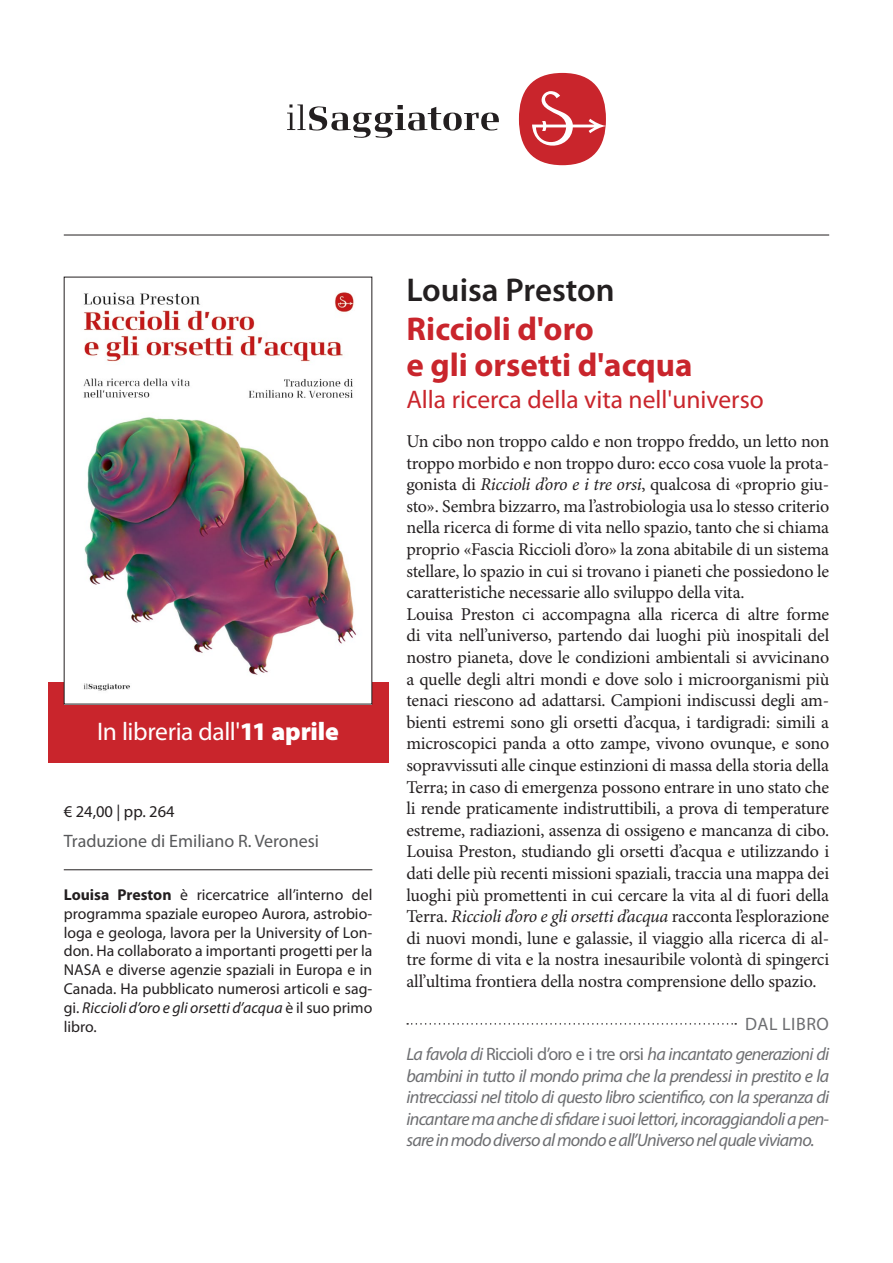
<style>
.page{position:relative;width:893px;height:1263px;background:#fff}
.page>*{position:absolute;margin:0;border:0;box-sizing:border-box;transform-origin:0 0}
.t1{font:700 33px/36px "Myriad Pro";color:#c9252c}
.t2{font:600 33px "Myriad Pro";color:#231f20}
.t3{font:25.5px "Myriad Pro";color:#c9252c}
.t4{font:25.5px "Myriad Pro";letter-spacing:-.015em;color:#fff}
.t5{font:18px/21.6px "Minion Pro";letter-spacing:-.01em;color:#231f20}
.t6{font:italic 18px/21.6px "Myriad Pro";letter-spacing:-.04em;color:#6d6e71;text-align:right}
.t7{font:18px "Myriad Pro";color:#58595b}
.t8{font:16.5px "Myriad Pro";color:#231f20}
.t9{font:15.75px/18.9px "Myriad Pro";color:#231f20;text-align:justify}
.s1{font-weight:900}
.s2{font-weight:700}
.s3{font-style:inherit}
.s4{font-style:italic}
.s5{font-style:normal}
</style>
<div class="page">
<div style="left:48px;top:682px;width:340px;height:80px;background:#c9252c"></div>
<hr style="left:64px;top:235px;width:765px;height:1px;background:#231f20">
<img style="left:66px;top:292px;width:304px;height:410px">
<svg style="left:407px;top:1023px;width:329px;height:1px"></svg>
<hr style="left:64px;top:869px;width:308px;height:1px;background:#231f20">
<svg style="left:287px;top:104px;width:212px;height:34px"></svg>
<div style="left:519px;top:73px;width:87px;height:92px;background:#c9252c;border-radius:50%"></div>
<svg style="left:532px;top:91px;width:74px;height:62px"></svg>
<h2 class="t4" style="left:97px;top:716px;width:243px">In libreria dall'<span class="s1">11 aprile</span></h2>
<p class="t8" style="left:64px;top:801px;width:112px">€ 24,00 | pp. 264</p>
<p class="t7" style="left:64px;top:830px;width:257px">Traduzione di Emiliano R. Veronesi</p>
<p class="t9" style="left:64px;top:885px;width:310px"><span class="s2">Louisa Preston</span> è ricercatrice all’interno del programma spaziale europeo Aurora, astrobio&shy;loga e geologa, lavora per la University of Lon&shy;don. Ha collaborato a importanti progetti per la <span class="s3">NASA</span> e diverse agenzie spaziali in Europa e in Canada. Ha pubblicato numerosi articoli e sag&shy;gi. <span class="s4">Riccioli d’oro e gli orsetti d’acqua</span> è il suo primo libro.</p>
<h1 class="t2" style="left:406px;top:269px;width:210px">Louisa Preston</h1>
<h1 class="t1" style="left:406px;top:309px;width:288px">Riccioli d'oro<br>e gli orsetti d'acqua</h1>
<h2 class="t3" style="left:406px;top:384px;width:359px">Alla ricerca della vita nell'universo</h2>
<p class="t5" style="left:406px;top:431px;width:424px">Un cibo non troppo caldo e non troppo freddo, un letto non troppo morbido e non troppo duro: ecco cosa vuole la prota&shy;gonista di <span class="s4">Riccioli d’oro e i tre orsi</span>, qualcosa di «proprio giu&shy;sto». Sembra bizzarro, ma l’astrobiologia usa lo stesso criterio nella ricerca di forme di vita nello spazio, tanto che si chiama proprio «Fascia Riccioli d’oro» la zona abitabile di un sistema stellare, lo spazio in cui si trovano i pianeti che possiedono le caratteristiche necessarie allo sviluppo della vita.<br>Louisa Preston ci accompagna alla ricerca di altre forme di vita nell’universo, partendo dai luoghi più inospitali del nostro pianeta, dove le condizioni ambientali si avvicinano a quelle degli altri mondi e dove solo i microorganismi più tenaci riescono ad adattarsi. Campioni indiscussi degli am&shy;bienti estremi sono gli orsetti d’acqua, i tardigradi: simili a microscopici panda a otto zampe, vivono ovunque, e sono sopravvissuti alle cinque estinzioni di massa della storia della Terra; in caso di emergenza possono entrare in uno stato che li rende praticamente indistruttibili, a prova di temperature estreme, radiazioni, assenza di ossigeno e mancanza di cibo.<br>Louisa Preston, studiando gli orsetti d’acqua e utilizzando i dati delle più recenti missioni spaziali, traccia una mappa dei luoghi più promettenti in cui cercare la vita al di fuori della Terra. <span class="s4">Riccioli d’oro e gli orsetti d’acqua</span> racconta l’esplorazione di nuovi mondi, lune e galassie, il viaggio alla ricerca di al&shy;tre forme di vita e la nostra inesauribile volontà di spingerci all’ultima frontiera della nostra comprensione dello spazio.</p>
<p class="t6" style="left:406px;top:1008px;width:424px;line-height:30.2px"><span class="s5">DAL LIBRO<br></span>La favola di <span class="s5">Riccioli d’oro e i tre orsi</span> ha incantato generazioni di</p>
<p class="t6" style="left:406px;top:1064px;width:424px;text-align:justify">bambini in tutto il mondo prima che la prendessi in prestito e la intrecciassi nel titolo di questo libro scientifico, con la speranza di incantare ma anche di sfidare i suoi lettori, incoraggiandoli a pen&shy;sare in modo diverso al mondo e all’Universo nel quale viviamo.</p>
</div>
